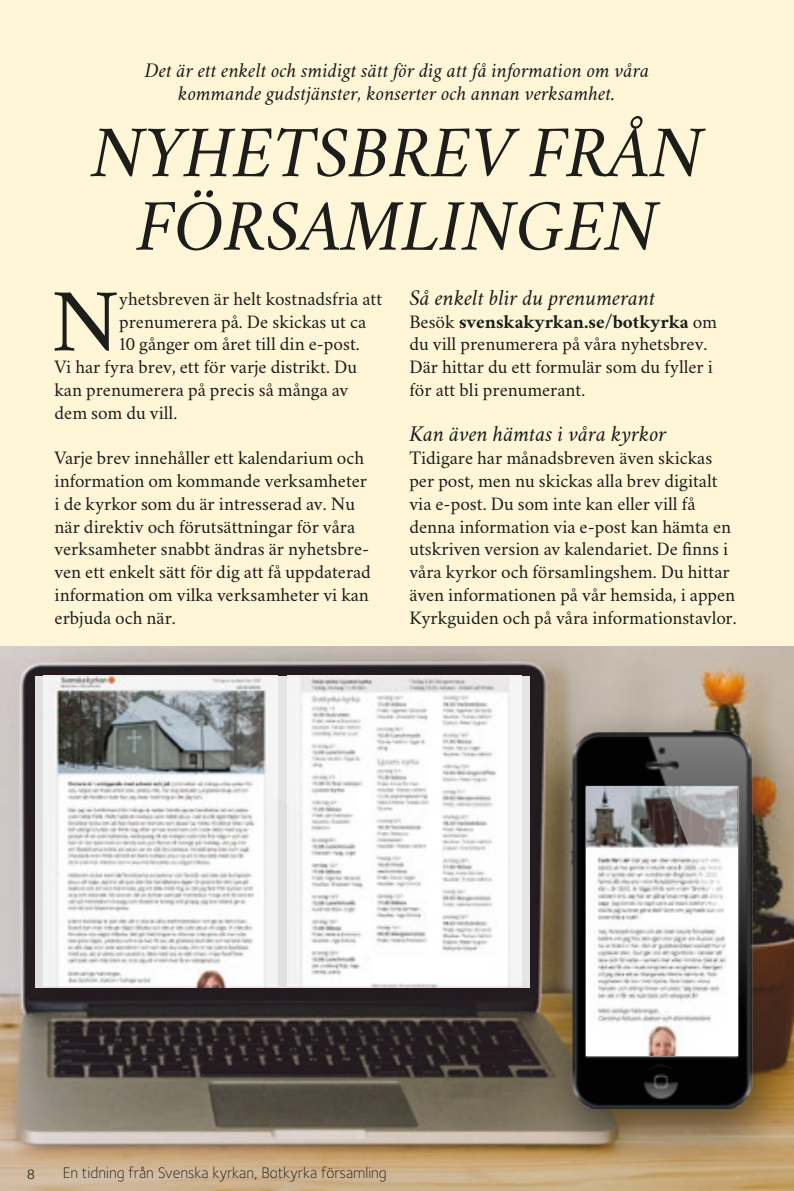
<style>
.page{position:relative;width:794px;height:1191px;background:#fff6d8}
.page>*{position:absolute;margin:0;border:0;box-sizing:border-box;transform-origin:0 0}
.Anfangstycke{font:89.6px "Crimson Svk 2.0";color:#1d1d1b}
.Sidrubrik__kursiv{font:italic 73.5px/73.5px "Crimson Svk 2.0";color:#1d1d1b;text-align:center}
.Under_rubrik_liten_k{font:italic 22.75px "Crimson Svk 2.0";color:#1d1d1b}
.Ingress__kursiv{font:italic 21px/22.8px "Crimson Svk 2.0";color:#1d1d1b;text-align:center}
.Bröd{font:19.25px/22.8px "Crimson Svk 2.0";color:#1d1d1b}
.Anfangstycke-2{font:19.25px "Crimson Svk 2.0";color:#1d1d1b}
.t1{font:15.75px "Foundry Sterling Light OSF";color:#1d1d1b}
.t2{font:14px "Foundry Sterling";color:#1d1d1b}
.s1{font-weight:700}
</style>
<div class="page">
<img style="left:0;top:646px;width:794px;height:509px">
<svg style="left:256px;top:825px;width:278px;height:164px"></svg>
<svg style="left:35px;top:676px;width:494px;height:311px;background:#dcdcdc"></svg>
<div style="left:534px;top:706px;width:260px;height:465px;background:#1d1d1b;opacity:.6"></div>
<img style="left:566px;top:730px;width:189px;height:378px">
<img style="left:586px;top:786px;width:151px;height:269px">
<svg style="left:665px;top:786px;width:72px;height:186px;background:#d0cfcf"></svg>
<svg style="left:0;top:1155px;width:794px;height:36px;background:#cbad84"></svg>
<p class="Ingress__kursiv" style="left:145px;top:59px;width:506px">Det är ett enkelt och smidigt sätt för dig att få information om våra kommande gudstjänster, konserter och annan verksamhet.</p>
<p class="Sidrubrik__kursiv" style="left:91px;top:114px;width:613px">NYHETSBREV FRÅN<br>FÖRSAMLINGEN</p>
<p class="Anfangstycke" style="left:51px;top:262px;width:69px">N</p>
<p class="Anfangstycke-2" style="left:119px;top:286px;width:264px">yhetsbreven är helt kostnadsfria att</p>
<p class="Anfangstycke-2" style="left:119px;top:309px;width:248px">prenumerera på. De skickas ut ca</p>
<p class="Anfangstycke-2" style="left:119px;top:331px;width:242px">10 gånger om året till din e-post.</p>
<p class="Anfangstycke-2" style="left:55px;top:354px;width:304px">Vi har fyra brev, ett för varje distrikt. Du</p>
<p class="Anfangstycke-2" style="left:55px;top:377px;width:295px">kan prenumerera på precis så många av</p>
<p class="Anfangstycke-2" style="left:55px;top:400px;width:124px">dem som du vill.</p>
<p class="Bröd" style="left:55px;top:445px;width:318px">Varje brev innehåller ett kalendarium och information om kommande verksamheter i de kyrkor som du är intresserad av. Nu när direktiv och förutsättningar för våra verksamheter snabbt ändras är nyhetsbre&shy;ven ett enkelt sätt för dig att få uppdaterad information om vilka verksamheter vi kan erbjuda och när.</p>
<p class="Under_rubrik_liten_k" style="left:409px;top:283px;width:247px">Så enkelt blir du prenumerant</p>
<p class="Bröd" style="left:409px;top:309px;width:309px">Besök <span class="s1">svenskakyrkan.se/botkyrka</span> om du vill prenumerera på våra nyhetsbrev.<br>Där hittar du ett formulär som du fyller i för att bli prenumerant.</p>
<p class="Under_rubrik_liten_k" style="left:409px;top:420px;width:259px">Kan även hämtas i våra kyrkor</p>
<p class="Bröd" style="left:409px;top:445px;width:329px">Tidigare har månadsbreven även skickas per post, men nu skickas alla brev digitalt via e-post. Du som inte kan eller vill få denna information via e-post kan hämta en utskriven version av kalendariet. De finns i våra kyrkor och församlingshem. Du hittar även informationen på vår hemsida, i appen Kyrkguiden och på våra informationstavlor.</p>
<p class="t2" style="left:27px;top:1166px;width:10px">8</p>
<p class="t1" style="left:63px;top:1163px;width:326px">En tidning från Svenska kyrkan, Botkyrka församling</p>
</div>
